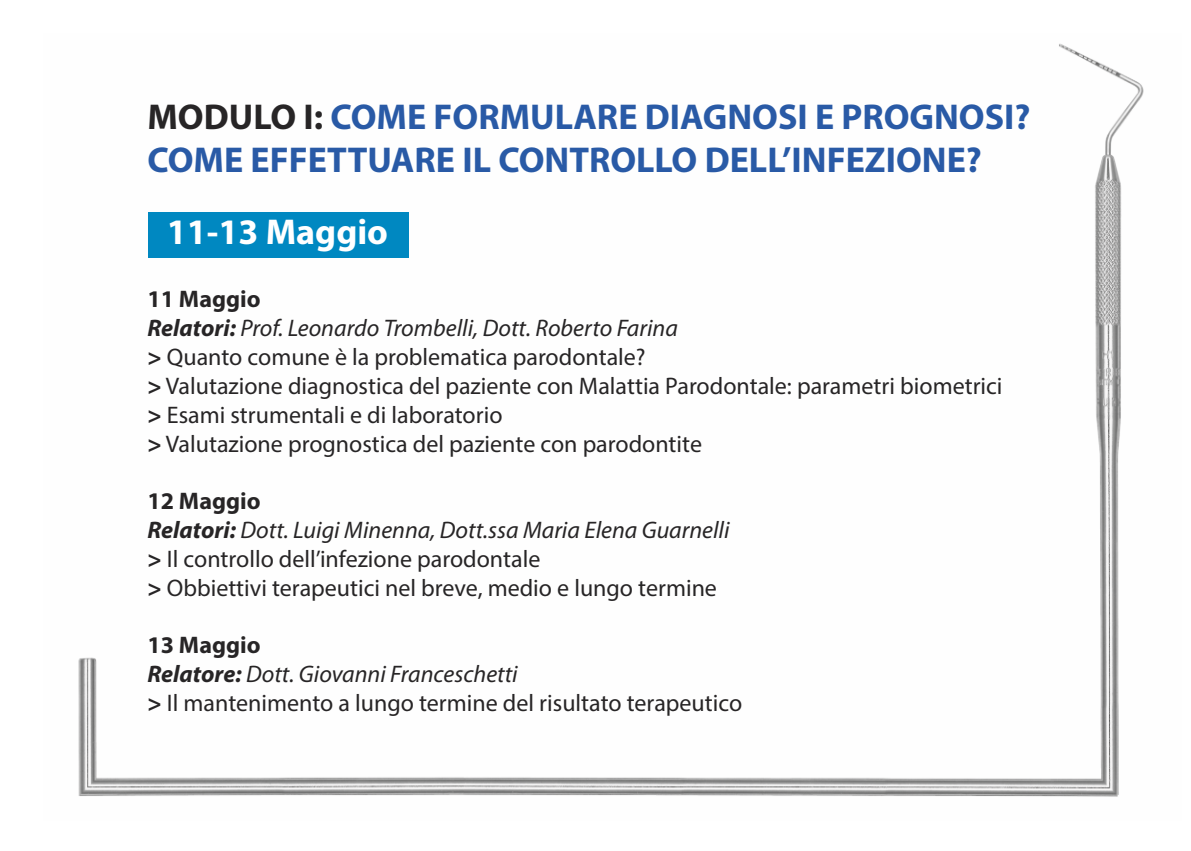
<style>
.page{position:relative;width:1191px;height:851px;background:#fff}
.page>*{position:absolute;margin:0;border:0;box-sizing:border-box;transform-origin:0 0}
.t1{font:700 36px/43.2px "Myriad Pro";color:#295aa6}
.t2{font:700 36px "Myriad Pro";color:#fff}
.t3{font:24px/28.8px "Myriad Pro";color:#272526}
.s1{color:#272526}
.s2{font-weight:700}
.s3{font-weight:700;font-style:italic}
.s4{font-style:italic}
</style>
<div class="page">
<img style="left:78px;top:43px;width:1066px;height:754px">
<div style="left:149px;top:212px;width:260px;height:45px;background:#0088c1"></div>
<h1 class="t1" style="left:147px;top:98px;width:884px"><span class="s1">MODULO I:</span> COME FORMULARE DIAGNOSI E PROGNOSI?<br>COME EFFETTUARE IL CONTROLLO DELL’INFEZIONE?</h1>
<h1 class="t2" style="left:167px;top:219px;width:223px">11-13 Maggio</h1>
<p class="t3" style="left:147px;top:287px;width:856px"><span class="s2">11 Maggio<br></span><span class="s3">Relatori:</span> <span class="s4">Prof. Leonardo Trombelli, Dott. Roberto Farina<br></span><span class="s2">&gt;</span> Quanto comune è la problematica parodontale?<br><span class="s2">&gt;</span> Valutazione diagnostica del paziente con Malattia Parodontale: parametri biometrici <span class="s2">&gt;</span> Esami strumentali e di laboratorio<br><span class="s2">&gt;</span> Valutazione prognostica del paziente con parodontite</p>
<p class="t3" style="left:147px;top:488px;width:583px"><span class="s2">12 Maggio<br></span><span class="s3">Relatori:</span> <span class="s4">Dott. Luigi Minenna, Dott.ssa Maria Elena Guarnelli </span><span class="s2">&gt;</span> Il controllo dell’infezione parodontale<br><span class="s2">&gt;</span> Obbiettivi terapeutici nel breve, medio e lungo termine</p>
<p class="t3" style="left:147px;top:632px;width:596px"><span class="s2">13 Maggio<br></span><span class="s3">Relatore:</span> <span class="s4">Dott. Giovanni Franceschetti<br></span><span class="s2">&gt;</span> Il mantenimento a lungo termine del risultato terapeutico</p>
</div>
